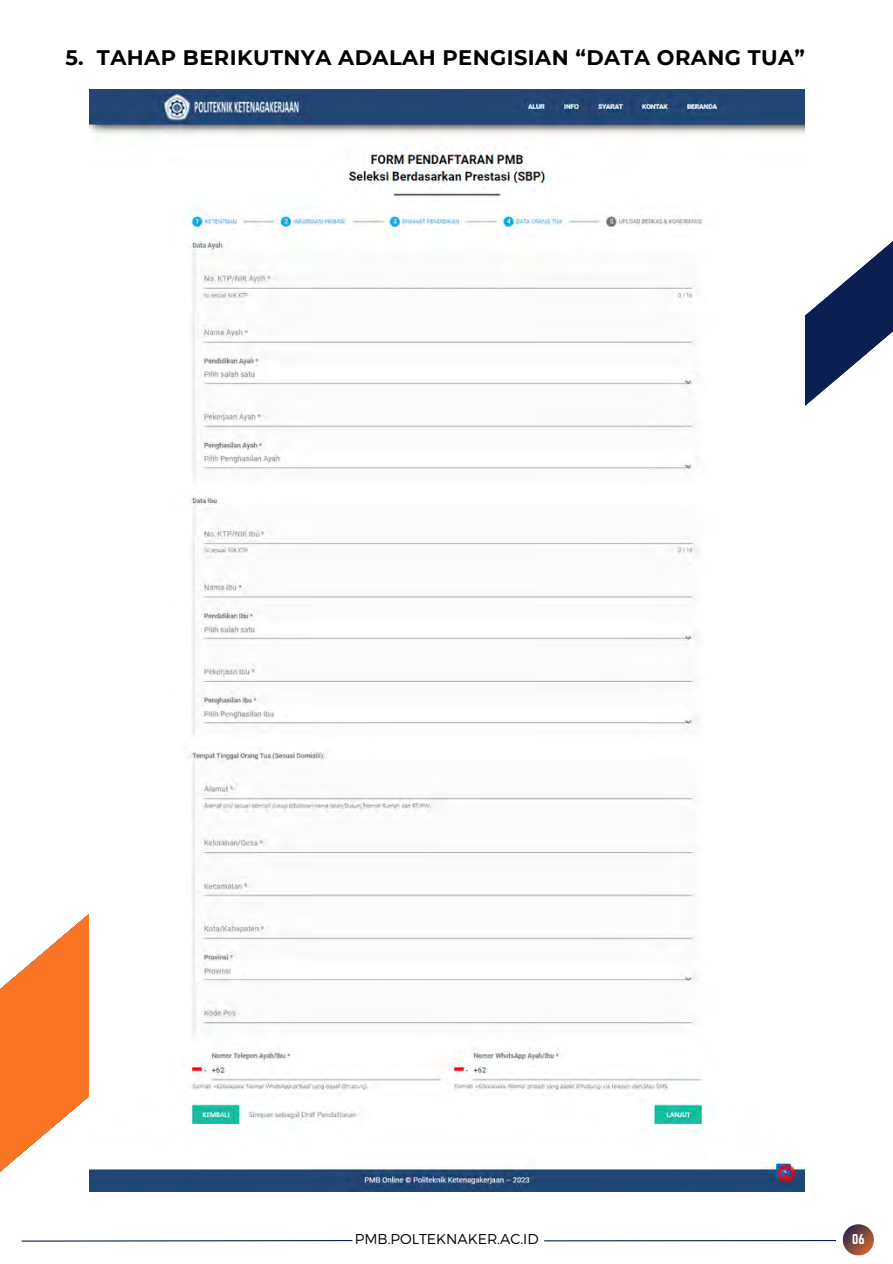
<style>
.page{position:relative;width:893px;height:1264px;background:#fff}
.page>*{position:absolute;margin:0;border:0;box-sizing:border-box;transform-origin:0 0}
.t1{font:700 21px "Montserrat";letter-spacing:.02em;color:#000}
.t2{font:300 14.25px "Montserrat";color:#000}
.t3{font:12.45px "Norwester";color:#fff}
</style>
<div class="page">
<svg style="left:804px;top:89px;width:88px;height:317px"></svg>
<svg style="left:0;top:914px;width:476px;height:278px;fill:#fa7523"></svg>
<hr style="left:544px;top:1239px;width:291px;height:2px;background:#0b1f53">
<svg style="left:842px;top:1224px;width:31px;height:31px"></svg>
<svg style="left:21px;top:1240px;width:332px;height:2px"></svg>
<img style="left:89px;top:89px;width:715px;height:1102px">
<p class="t1" style="left:65px;top:44px;width:741px">5. TAHAP BERIKUTNYA ADALAH PENGISIAN “DATA ORANG TUA”</p>
<p class="t2" style="left:355px;top:1229px;width:185px">PMB.POLTEKNAKER.AC.ID</p>
<p class="t3" style="left:851px;top:1231px;width:14px">06</p>
</div>
